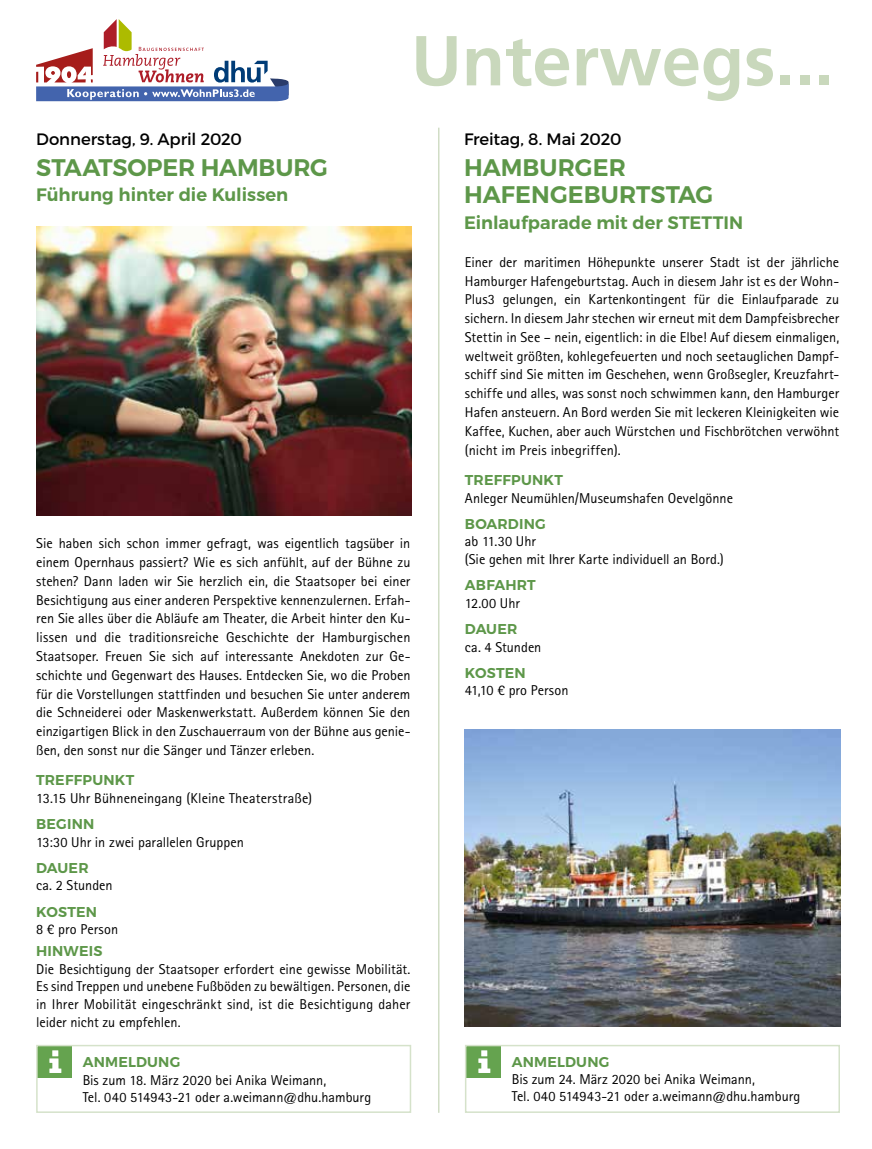
<style>
.page{position:relative;width:872px;height:1149px;background:#fff}
.page>*{position:absolute;margin:0;border:0;box-sizing:border-box;transform-origin:0 0}
.t1{font:700 70.5px "Frutiger LT Std";color:#c9d8bc}
.t2{font:600 24px/27px "Montserrat";color:#5d9749}
.t3{font:600 18px "Montserrat";color:#5d9749}
.t4{font:16.5px "Montserrat";letter-spacing:-.005em;color:#000}
.t5{font:14.25px/18.8px "Agfa Rotis Sans Serif";color:#000;text-align:justify}
.t6{font:600 14.25px "Montserrat";letter-spacing:.015em;color:#5d9749}
</style>
<div class="page">
<img style="left:465px;top:729px;width:375px;height:297px">
<img style="left:36px;top:226px;width:375px;height:289px">
<svg style="left:36px;top:19px;width:252px;height:82px"></svg>
<hr style="left:438px;top:128px;width:1px;height:984px;background:#d1ddc6">
<div style="left:38px;top:1045px;width:34px;height:32px;background:#65a34f"></div>
<svg style="left:49px;top:1050px;width:12px;height:22px"></svg>
<div style="left:36px;top:1044px;width:375px;height:68px;border:2px solid #d5e2ca"></div>
<div style="left:466px;top:1045px;width:35px;height:32px;background:#65a34f"></div>
<svg style="left:478px;top:1050px;width:12px;height:22px"></svg>
<div style="left:465px;top:1044px;width:375px;height:68px;border:2px solid #d5e2ca"></div>
<h1 class="t1" style="left:411px;top:19px;width:425px">Unterwegs...</h1>
<p class="t4" style="left:36px;top:129px;width:207px">Donnerstag, 9. April 2020</p>
<h2 class="t2" style="left:36px;top:154px;width:293px">STAATSOPER HAMBURG</h2>
<p class="t3" style="left:36px;top:184px;width:254px">Führung hinter die Kulissen</p>
<p class="t5" style="left:36px;top:534px;width:376px">Sie haben sich schon immer gefragt, was eigentlich tagsüber in einem Opernhaus passiert? Wie es sich anfühlt, auf der Bühne zu stehen? Dann laden wir Sie herzlich ein, die Staatsoper bei einer Besichtigung aus einer anderen Perspektive kennenzulernen. Erfah&shy;ren Sie alles über die Abläufe am Theater, die Arbeit hinter den Ku&shy;lissen und die traditionsreiche Geschichte der Hamburgischen Staatsoper. Freuen Sie sich auf interessante Anekdoten zur Ge&shy;schichte und Gegenwart des Hauses. Entdecken Sie, wo die Proben für die Vorstellungen stattfinden und besuchen Sie unter anderem die Schneiderei oder Maskenwerkstatt. Außerdem können Sie den einzigartigen Blick in den Zuschauerraum von der Bühne aus genie&shy;ßen, den sonst nur die Sänger und Tänzer erleben.</p>
<p class="t6" style="left:36px;top:771px;width:100px">TREFFPUNKT</p>
<p class="t5" style="left:36px;top:788px;width:278px">13.15 Uhr Bühneneingang (Kleine Theaterstraße)</p>
<p class="t6" style="left:36px;top:814px;width:60px">BEGINN</p>
<p class="t5" style="left:36px;top:832px;width:209px">13:30 Uhr in zwei parallelen Gruppen</p>
<p class="t6" style="left:36px;top:858px;width:54px">DAUER</p>
<p class="t5" style="left:36px;top:875px;width:78px">ca. 2 Stunden</p>
<p class="t6" style="left:36px;top:902px;width:62px">KOSTEN</p>
<p class="t5" style="left:36px;top:919px;width:83px">8 ¤ pro Person</p>
<p class="t6" style="left:36px;top:941px;width:68px">HINWEIS</p>
<p class="t5" style="left:36px;top:959px;width:376px;line-height:17.7px">Die Besichtigung der Staatsoper erfordert eine gewisse Mobilität.<br>Es sind Treppen und unebene Fußböden zu bewältigen. Personen, die in Ihrer Mobilität eingeschränkt sind, ist die Besichtigung daher leider nicht zu empfehlen.</p>
<p class="t6" style="left:83px;top:1053px;width:99px">ANMELDUNG</p>
<p class="t5" style="left:83px;top:1071px;width:290px;line-height:16.5px">Bis zum 18. März 2020 bei Anika Weimann,<br>Tel. 040 514943-21 oder a.weimann@dhu.hamburg</p>
<p class="t4" style="left:464px;top:129px;width:159px">Freitag, 8. Mai 2020</p>
<h2 class="t2" style="left:464px;top:154px;width:251px">HAMBURGER<br>HAFENGEBURTSTAG</h2>
<p class="t3" style="left:464px;top:211px;width:281px">Einlaufparade mit der STETTIN</p>
<p class="t5" style="left:465px;top:252px;width:376px">Einer der maritimen Höhepunkte unserer Stadt ist der jährliche Hamburger Hafengeburtstag. Auch in diesem Jahr ist es der Wohn-Plus3 gelungen, ein Kartenkontingent für die Einlaufparade zu sichern. In diesem Jahr stechen wir erneut mit dem Dampfeisbrecher Stettin in See – nein, eigentlich: in die Elbe! Auf diesem einmaligen, weltweit größten, kohlegefeuerten und noch seetauglichen Dampf&shy;schiff sind Sie mitten im Geschehen, wenn Großsegler, Kreuzfahrt&shy;schiffe und alles, was sonst noch schwimmen kann, den Hamburger Hafen ansteuern. An Bord werden Sie mit leckeren Kleinigkeiten wie Kaffee, Kuchen, aber auch Würstchen und Fischbrötchen verwöhnt (nicht im Preis inbegriffen).</p>
<p class="t6" style="left:465px;top:471px;width:100px">TREFFPUNKT</p>
<p class="t5" style="left:465px;top:488px;width:270px">Anleger Neumühlen/Museumshafen Oevelgönne</p>
<p class="t6" style="left:465px;top:514px;width:82px">BOARDING</p>
<p class="t5" style="left:465px;top:532px;width:260px;line-height:17.7px">ab 11.30 Uhr<br>(Sie gehen mit Ihrer Karte individuell an Bord.)</p>
<p class="t6" style="left:465px;top:576px;width:72px">ABFAHRT</p>
<p class="t5" style="left:465px;top:593px;width:56px">12.00 Uhr</p>
<p class="t6" style="left:465px;top:620px;width:54px">DAUER</p>
<p class="t5" style="left:465px;top:637px;width:78px">ca. 4 Stunden</p>
<p class="t6" style="left:465px;top:663px;width:62px">KOSTEN</p>
<p class="t5" style="left:465px;top:681px;width:105px">41,10 ¤ pro Person</p>
<p class="t6" style="left:512px;top:1053px;width:99px">ANMELDUNG</p>
<p class="t5" style="left:512px;top:1070px;width:290px;line-height:16.5px">Bis zum 24. März 2020 bei Anika Weimann,<br>Tel. 040 514943-21 oder a.weimann@dhu.hamburg</p>
</div>
